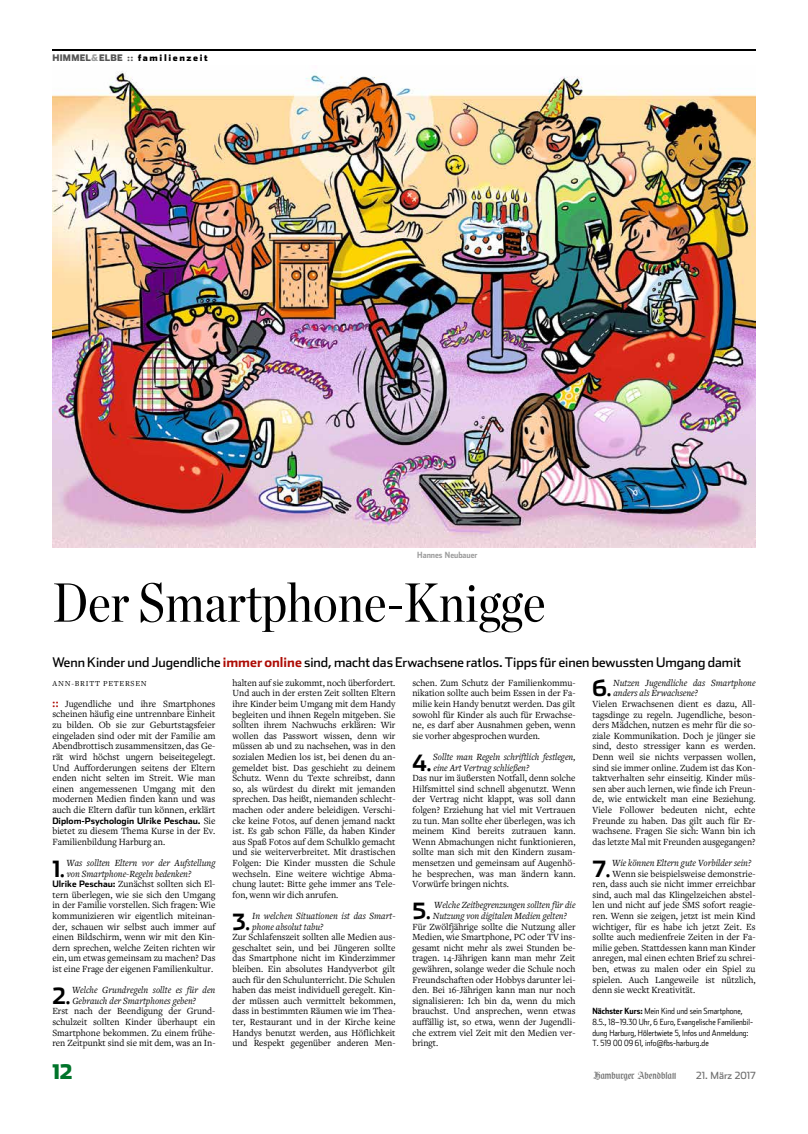
<style>
.page{position:relative;width:808px;height:1134px;background:#fff}
.page>*{position:absolute;margin:0;border:0;box-sizing:border-box;transform-origin:0 0}
.t1{font:54.8px "Chronicle Disp Cond";color:#000}
.t2{font:700 22.4px "Stainless";color:#000}
.t3{font:900 20px "Stainless";color:#00742a}
.t4{font:13.3px "Stainless";color:#000}
.t5{font:9.9px/10.6px "Freight Text Pro";color:#000;text-align:justify}
.t6{font:9.9px "AS Klingspor Gotisch 10";color:#6e6e6e}
.t7{font:9.9px "Stainless";color:#6e6e6e}
.t8{font:9.8px/10.6px "Freight Text Pro";color:#000;text-align:justify}
.t9{font:italic 9.8px/10.6px "Freight Text Pro";color:#000}
.t10{font:900 9px "Stainless";letter-spacing:.17em;color:#000}
.t11{font:700 8.8px "Stainless";color:#000}
.t12{font:300 8.5px/10.6px "Stainless Cond";color:#000}
.t13{font:700 8.5px "Stainless Cond";color:#9c9c9c}
.t14{font:8px "Freight Text Pro";letter-spacing:.1em;color:#000}
.s1{color:#565656}
.s2{color:#9c9d9d}
.s3{font-family:"Chronicle Text G3";font-weight:700;font-size:10px;color:#565656}
.s4{font-weight:700;color:#ad0b04}
.s5{font-weight:700;font-size:12.2px;color:#ad0b04}
.s6{font-family:"Freight Text Pro";font-weight:400;font-size:9.9px}
.s7{font-family:"Chronicle Disp Cond Semi";font-weight:400;font-size:25.3px}
.s8{font-family:"Stainless";font-weight:700;font-size:8.8px}
.s9{font-weight:700}
</style>
<div class="page">
<hr style="left:52px;top:50px;width:703px;height:1px;background:#000">
<img style="left:52px;top:71px;width:703px;height:477px">
<p class="t10" style="left:52px;top:52px;width:157px"><span class="s1">HIMMEL</span><span class="s2">&amp;</span><span class="s1">ELBE</span> <span class="s3">::</span> familienzeit</p>
<p class="t13" style="left:417px;top:550px;width:62px">Hannes Neubauer</p>
<h1 class="t1" style="left:52px;top:561px;width:494px">Der Smartphone-Knigge</h1>
<h3 class="t4" style="left:52px;top:655px;width:690px">Wenn Kinder und Jugendliche <span class="s4">immer online</span> sind, macht das Erwachsene ratlos. Tipps für einen bewussten Umgang damit</h3>
<p class="t14" style="left:52px;top:678px;width:96px">ANN-BRITT PETERSEN</p>
<p class="t5" style="left:52px;top:698px;width:165px"><span class="s5">::</span> Jugendliche und ihre Smartphones scheinen häufig eine untrennbare Einheit zu bilden. Ob sie zur Geburtstagsfeier eingeladen sind oder mit der Familie am Abendbrottisch zusammensitzen, das Ge&shy;rät wird höchst ungern beiseitegelegt.<br>Und Aufforderungen seitens der Eltern enden nicht selten im Streit. Wie man einen angemessenen Umgang mit den modernen Medien finden kann und was auch die Eltern dafür tun können, erklärt</p>
<p class="t11" style="left:52px;top:815px;width:164px">Diplom-Psychologin Ulrike Peschau. <span class="s6">Sie</span></p>
<p class="t5" style="left:52px;top:825px;width:164px">bietet zu diesem Thema Kurse in der Ev.<br>Familienbildung Harburg an.</p>
<h2 class="t2" style="left:52px;top:854px;width:14px">1<span class="s7">.</span></h2>
<p class="t9" style="left:67px;top:857px;width:150px">Was sollten Eltern vor der Aufstellung</p>
<p class="t9" style="left:67px;top:868px;width:126px">von Smartphone-Regeln bedenken?</p>
<p class="t8" style="left:52px;top:878px;width:164px"><span class="s8">Ulrike Peschau:</span> Zunächst sollten sich El-</p>
<p class="t8" style="left:52px;top:889px;width:164px">tern überlegen, wie sie sich den Umgang</p>
<p class="t8" style="left:52px;top:899px;width:165px">in der Familie vorstellen. Sich fragen: Wie</p>
<p class="t8" style="left:52px;top:910px;width:164px">kommunizieren wir eigentlich miteinan-</p>
<p class="t8" style="left:52px;top:921px;width:164px">der, schauen wir selbst auch immer auf</p>
<p class="t8" style="left:52px;top:931px;width:164px">einen Bildschirm, wenn wir mit den Kin-</p>
<p class="t8" style="left:52px;top:942px;width:165px">dern sprechen, welche Zeiten richten wir</p>
<p class="t8" style="left:52px;top:952px;width:165px">ein, um etwas gemeinsam zu machen? Das</p>
<p class="t8" style="left:52px;top:963px;width:162px">ist eine Frage der eigenen Familienkultur.</p>
<h2 class="t2" style="left:52px;top:982px;width:20px">2<span class="s7">.</span></h2>
<p class="t9" style="left:72px;top:984px;width:145px">Welche Grundregeln sollte es für den<br>Gebrauch der Smartphones geben?</p>
<p class="t8" style="left:52px;top:1005px;width:165px">Erst nach der Beendigung der Grund&shy;schulzeit sollten Kinder überhaupt ein Smartphone bekommen. Zu einem frühe&shy;ren Zeitpunkt sind sie mit dem, was an In-</p>
<p class="t8" style="left:232px;top:677px;width:165px">halten auf sie zukommt, noch überfordert.<br>Und auch in der ersten Zeit sollten Eltern ihre Kinder beim Umgang mit dem Handy begleiten und ihnen Regeln mitgeben. Sie sollten ihrem Nachwuchs erklären: Wir wollen das Passwort wissen, denn wir müssen ab und zu nachsehen, was in den sozialen Medien los ist, bei denen du an&shy;gemeldet bist. Das geschieht zu deinem Schutz. Wenn du Texte schreibst, dann so, als würdest du direkt mit jemanden sprechen. Das heißt, niemanden schlecht&shy;machen oder andere beleidigen. Verschi&shy;cke keine Fotos, auf denen jemand nackt ist. Es gab schon Fälle, da haben Kinder aus Spaß Fotos auf dem Schulklo gemacht und sie weiterverbreitet. Mit drastischen Folgen: Die Kinder mussten die Schule wechseln. Eine weitere wichtige Abma&shy;chung lautet: Bitte gehe immer ans Tele&shy;fon, wenn wir dich anrufen.</p>
<h2 class="t2" style="left:232px;top:907px;width:20px">3<span class="s7">.</span></h2>
<p class="t9" style="left:252px;top:910px;width:145px">In welchen Situationen ist das Smart&shy;phone absolut tabu?</p>
<p class="t8" style="left:232px;top:931px;width:165px">Zur Schlafenszeit sollten alle Medien aus&shy;geschaltet sein, und bei Jüngeren sollte das Smartphone nicht im Kinderzimmer bleiben. Ein absolutes Handyverbot gilt auch für den Schulunterricht. Die Schulen haben das meist individuell geregelt. Kin&shy;der müssen auch vermittelt bekommen, dass in bestimmten Räumen wie im Thea&shy;ter, Restaurant und in der Kirche keine Handys benutzt werden, aus Höflichkeit und Respekt gegenüber anderen Men-</p>
<p class="t8" style="left:412px;top:677px;width:165px">schen. Zum Schutz der Familienkommu&shy;nikation sollte auch beim Essen in der Fa&shy;milie kein Handy benutzt werden. Das gilt sowohl für Kinder als auch für Erwachse&shy;ne, es darf aber Ausnahmen geben, wenn sie vorher abgesprochen wurden.</p>
<h2 class="t2" style="left:412px;top:748px;width:21px">4<span class="s7">.</span></h2>
<p class="t9" style="left:433px;top:751px;width:144px">Sollte man Regeln schriftlich festlegen, eine Art Vertrag schließen?</p>
<p class="t8" style="left:412px;top:772px;width:165px">Das nur im äußersten Notfall, denn solche Hilfsmittel sind schnell abgenutzt. Wenn der Vertrag nicht klappt, was soll dann folgen? Erziehung hat viel mit Vertrauen zu tun. Man sollte eher überlegen, was ich meinem Kind bereits zutrauen kann.<br>Wenn Abmachungen nicht funktionieren, sollte man sich mit den Kindern zusam&shy;mensetzen und gemeinsam auf Augenhö&shy;he besprechen, was man ändern kann.<br>Vorwürfe bringen nichts.</p>
<h2 class="t2" style="left:412px;top:897px;width:20px">5<span class="s7">.</span></h2>
<p class="t9" style="left:433px;top:899px;width:144px">Welche Zeitbegrenzungen sollten für die<br>Nutzung von digitalen Medien gelten?</p>
<p class="t8" style="left:412px;top:921px;width:165px">Für Zwölfjährige sollte die Nutzung aller Medien, wie Smartphone, PC oder TV ins&shy;gesamt nicht mehr als zwei Stunden be&shy;tragen. 14-Jährigen kann man mehr Zeit gewähren, solange weder die Schule noch Freundschaften oder Hobbys darunter lei&shy;den. Bei 16-Jährigen kann man nur noch signalisieren: Ich bin da, wenn du mich brauchst. Und ansprechen, wenn etwas auffällig ist, so etwa, wenn der Jugendli&shy;che extrem viel Zeit mit den Medien ver&shy;bringt.</p>
<h2 class="t2" style="left:592px;top:674px;width:21px">6<span class="s7">.</span></h2>
<p class="t9" style="left:613px;top:677px;width:144px">Nutzen Jugendliche das Smartphone anders als Erwachsene?</p>
<p class="t8" style="left:592px;top:698px;width:165px">Vielen Erwachsenen dient es dazu, All&shy;tagsdinge zu regeln. Jugendliche, beson&shy;ders Mädchen, nutzen es mehr für die so&shy;ziale Kommunikation. Doch je jünger sie sind, desto stressiger kann es werden.<br>Denn weil sie nichts verpassen wollen, sind sie immer online. Zudem ist das Kon&shy;taktverhalten sehr einseitig. Kinder müs&shy;sen aber auch lernen, wie finde ich Freun&shy;de, wie entwickelt man eine Beziehung.<br>Viele Follower bedeuten nicht, echte Freunde zu haben. Das gilt auch für Er&shy;wachsene. Fragen Sie sich: Wann bin ich das letzte Mal mit Freunden ausgegangen?</p>
<h2 class="t2" style="left:592px;top:854px;width:20px">7<span class="s7">.</span></h2>
<p class="t9" style="left:612px;top:857px;width:141px">Wie können Eltern gute Vorbilder sein?</p>
<p class="t8" style="left:592px;top:868px;width:165px;text-indent:20px">Wenn sie beispielsweise demonstrie&shy;ren, dass auch sie nicht immer erreichbar sind, auch mal das Klingelzeichen abstel&shy;len und nicht auf jede SMS sofort reagie&shy;ren. Wenn sie zeigen, jetzt ist mein Kind wichtiger, für es habe ich jetzt Zeit. Es sollte auch medienfreie Zeiten in der Fa&shy;milie geben. Stattdessen kann man Kinder anregen, mal einen echten Brief zu schrei&shy;ben, etwas zu malen oder ein Spiel zu spielen. Auch Langeweile ist nützlich, denn sie weckt Kreativität.</p>
<p class="t12" style="left:592px;top:1006px;width:162px"><span class="s9">Nächster Kurs:</span> Mein Kind und sein Smartphone, 8.5., 18–19.30 Uhr, 6 Euro, Evangelische Familienbil&shy;dung Harburg, Hölertwiete 5, Infos und Anmeldung:<br>T. 519 00 09 61, info@fbs-harburg.de</p>
<h3 class="t3" style="left:52px;top:1059px;width:22px">12</h3>
<p class="t6" style="left:593px;top:1070px;width:85px">Hamburger Abendblatt</p>
<p class="t7" style="left:696px;top:1069px;width:61px">21. März 2017</p>
</div>
